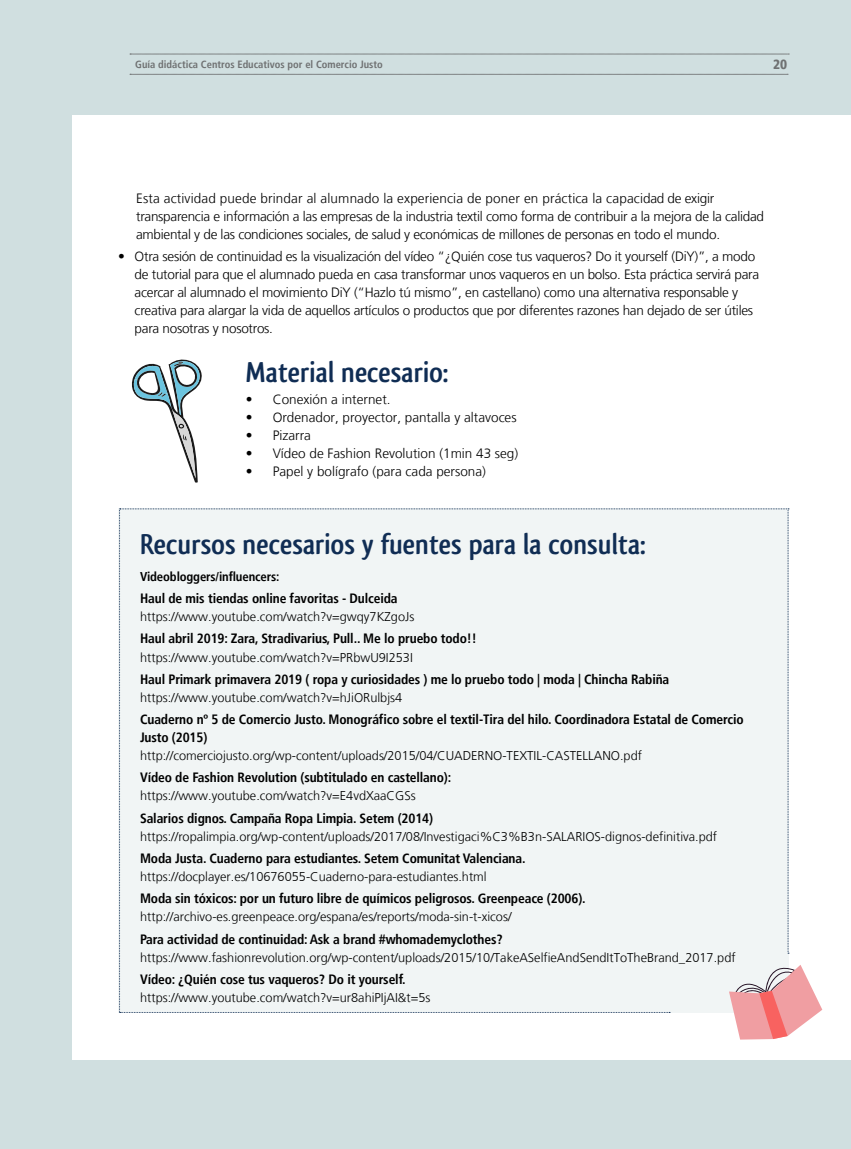
<style>
.page{position:relative;width:851px;height:1149px;background:#fff}
.page>*{position:absolute;margin:0;border:0;box-sizing:border-box;transform-origin:0 0}
.t1{font:700 30px "Qlassik";color:#102d54}
.t2{font:300 13.5px/18px "Frutiger LT";letter-spacing:-.02em;color:#000}
.t3{font:700 condensed 13.5px/18px "Frutiger LT";letter-spacing:-.01em;color:#000}
.t4{font:300 13.5px "Frutiger LT";color:#000}
.t5{font:900 condensed 13.5px "Frutiger LT";color:#6f7172}
.t6{font:300 12.75px "Frutiger LT";color:#000}
.t7{font:700 condensed 12.75px "Frutiger LT";letter-spacing:-.01em;color:#000}
.t8{font:700 condensed 10.5px "Frutiger LT";color:#6f7172}
</style>
<div class="page">
<div style="left:0;top:0;width:850px;height:1148px;background:#d0dfe0"></div>
<svg style="left:130px;top:54px;width:659px;height:1px"></svg>
<svg style="left:130px;top:74px;width:658px;height:1px"></svg>
<div style="left:72px;top:115px;width:778px;height:944px;background:#fff"></div>
<svg style="left:119px;top:508px;width:703px;height:531px"></svg>
<svg style="left:132px;top:359px;width:70px;height:123px"></svg>
<p class="t8" style="left:135px;top:58px;width:249px">Guía didáctica Centros Educativos por el Comercio Justo</p>
<p class="t5" style="left:773px;top:56px;width:16px">20</p>
<p class="t2" style="left:136px;top:189px;width:629px">Esta actividad puede brindar al alumnado la experiencia de poner en práctica la capacidad de exigir transparencia e información a las empresas de la industria textil como forma de contribuir a la mejora de la calidad ambiental y de las condiciones sociales, de salud y económicas de millones de personas en todo el mundo.</p>
<p class="t2" style="left:135px;top:247px;width:626px;text-indent:-16px">• Otra sesión de continuidad es la visualización del vídeo “¿Quién cose tus vaqueros? Do it yourself (DiY)”, a modo de tutorial para que el alumnado pueda en casa transformar unos vaqueros en un bolso. Esta práctica servirá para acercar al alumnado el movimiento DiY (“Hazlo tú mismo”, en castellano) como una alternativa responsable y creativa para alargar la vida de aquellos artículos o productos que por diferentes razones han dejado de ser útiles para nosotras y nosotros.</p>
<h1 class="t1" style="left:246px;top:354px;width:204px">Material necesario:</h1>
<p class="t4" style="left:246px;top:392px;width:146px">• Conexión a internet.</p>
<p class="t4" style="left:246px;top:410px;width:272px">• Ordenador, proyector, pantalla y altavoces</p>
<p class="t4" style="left:246px;top:428px;width:67px">• Pizarra</p>
<p class="t4" style="left:246px;top:446px;width:274px">• Vídeo de Fashion Revolution (1min 43 seg)</p>
<p class="t4" style="left:246px;top:464px;width:242px">• Papel y bolígrafo (para cada persona)</p>
<h1 class="t1" style="left:140px;top:527px;width:507px">Recursos necesarios y fuentes para la consulta:</h1>
<p class="t7" style="left:140px;top:568px;width:141px">Videobloggers/influencers:</p>
<p class="t3" style="left:140px;top:589px;width:259px">Haul de mis tiendas online favoritas - Dulceida</p>
<p class="t6" style="left:140px;top:609px;width:276px">https://www.youtube.com/watch?v=gwqy7KZgoJs</p>
<p class="t3" style="left:140px;top:629px;width:338px">Haul abril 2019: Zara, Stradivarius, Pull.. Me lo pruebo todo!!</p>
<p class="t6" style="left:140px;top:649px;width:274px">https://www.youtube.com/watch?v=PRbwU9I253I</p>
<p class="t3" style="left:140px;top:670px;width:530px">Haul Primark primavera 2019 ( ropa y curiosidades ) me lo pruebo todo | moda | Chincha Rabiña</p>
<p class="t6" style="left:140px;top:690px;width:263px">https://www.youtube.com/watch?v=hJiORulbjs4</p>
<p class="t3" style="left:140px;top:710px;width:605px">Cuaderno nº 5 de Comercio Justo. Monográfico sobre el textil-Tira del hilo. Coordinadora Estatal de Comercio<br>Justo (2015)</p>
<p class="t6" style="left:140px;top:748px;width:503px">http://comerciojusto.org/wp-content/uploads/2015/04/CUADERNO-TEXTIL-CASTELLANO.pdf</p>
<p class="t3" style="left:140px;top:768px;width:313px">Vídeo de Fashion Revolution (subtitulado en castellano):</p>
<p class="t6" style="left:140px;top:788px;width:277px">https://www.youtube.com/watch?v=E4vdXaaCGSs</p>
<p class="t3" style="left:140px;top:808px;width:294px">Salarios dignos. Campaña Ropa Limpia. Setem (2014)</p>
<p class="t6" style="left:140px;top:828px;width:578px">https://ropalimpia.org/wp-content/uploads/2017/08/Investigaci%C3%B3n-SALARIOS-dignos-definitiva.pdf</p>
<p class="t3" style="left:140px;top:849px;width:387px">Moda Justa. Cuaderno para estudiantes. Setem Comunitat Valenciana.</p>
<p class="t6" style="left:140px;top:869px;width:348px">https://docplayer.es/10676055-Cuaderno-para-estudiantes.html</p>
<p class="t3" style="left:140px;top:889px;width:447px">Moda sin tóxicos: por un futuro libre de químicos peligrosos. Greenpeace (2006).</p>
<p class="t6" style="left:140px;top:909px;width:373px">http://archivo-es.greenpeace.org/espana/es/reports/moda-sin-t-xicos/</p>
<p class="t3" style="left:140px;top:929px;width:364px">Para actividad de continuidad: Ask a brand #whomademyclothes?</p>
<p class="t6" style="left:140px;top:949px;width:597px">https://www.fashionrevolution.org/wp-content/uploads/2015/10/TakeASelfieAndSendItToTheBrand_2017.pdf</p>
<p class="t3" style="left:140px;top:969px;width:267px">Vídeo: ¿Quién cose tus vaqueros? Do it yourself.</p>
<p class="t6" style="left:140px;top:989px;width:292px">https://www.youtube.com/watch?v=ur8ahiPIjAI&amp;t=5s</p>
</div>
